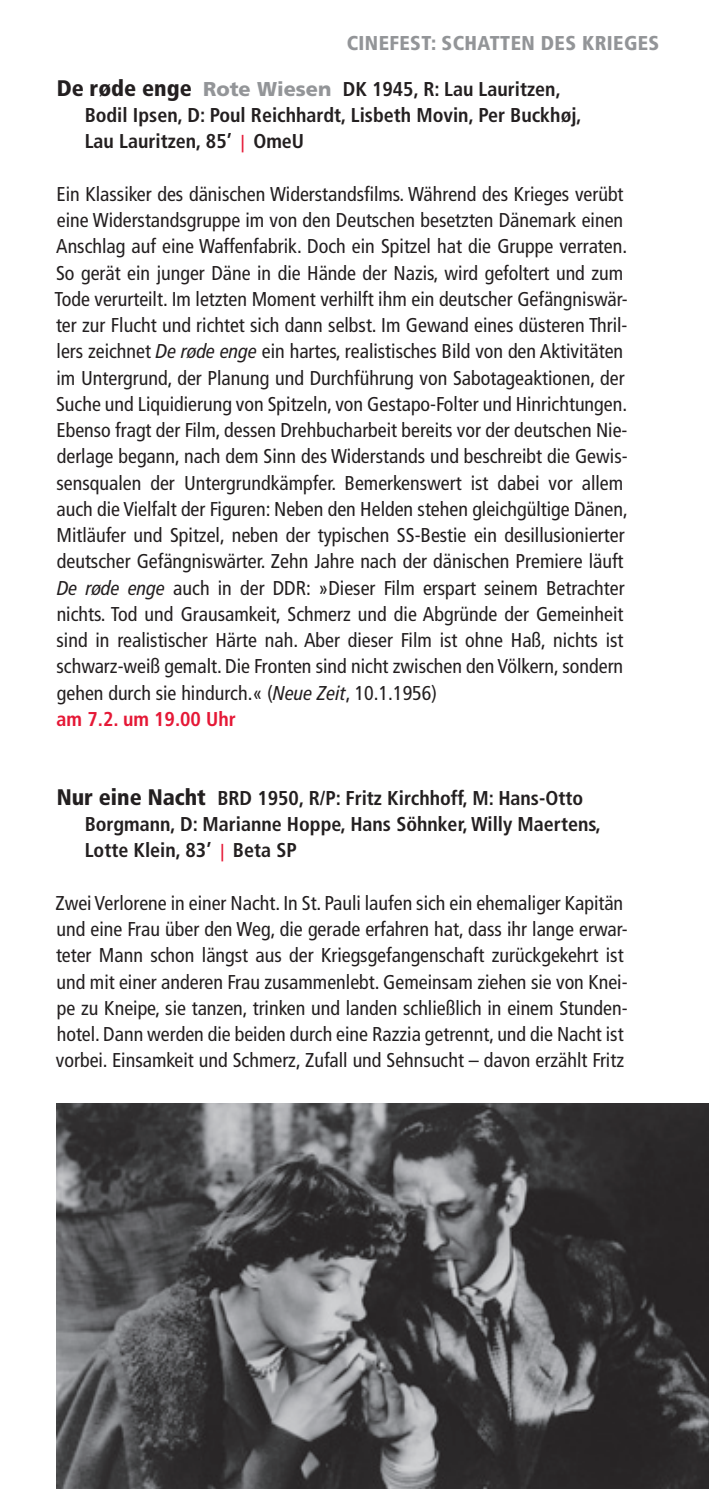
<style>
.page{position:relative;width:709px;height:1489px;background:#fff}
.page>*{position:absolute;margin:0;border:0;box-sizing:border-box;transform-origin:0 0}
.t1{font:condensed 20px/26.2px "Frutiger LT Com";color:#231f20}
.t2{font:700 condensed 20px/26.2px "Frutiger LT Com";color:#231f20}
.t3{font:900 condensed 20px "Frutiger LT Com";letter-spacing:.02em;color:#939598}
.s1{font-weight:900;font-size:22.5px}
.s2{font-weight:900;font-stretch:normal;color:#939598}
.s3{font-size:17.5px;color:#e51836}
.s4{font-style:italic}
.s5{font-weight:700;color:#e51836}
</style>
<div class="page">
<img style="left:56px;top:1103px;width:653px;height:385px">
<p class="t3" style="left:347px;top:31px;width:314px">CINEFEST: SCHATTEN DES KRIEGES</p>
<p class="t2" style="left:85px;top:76px;width:498px;text-indent:-28px"><span class="s1">De røde enge</span> <span class="s2">Rote Wiesen</span> DK 1945, R: Lau Lauritzen,<br>Bodil Ipsen, D: Poul Reichhardt, Lisbeth Movin, Per Buckhøj,<br>Lau Lauritzen, 85’ <span class="s3">|</span> OmeU</p>
<p class="t1" style="left:54px;top:181px;width:575px">Ein Klassiker des dänischen Widerstandsfilms. Während des Krieges verübt eine Widerstandsgruppe im von den Deutschen besetzten Dänemark einen Anschlag auf eine Waffenfabrik. Doch ein Spitzel hat die Gruppe verraten.<br>So gerät ein junger Däne in die Hände der Nazis, wird gefoltert und zum Tode verurteilt. Im letzten Moment verhilft ihm ein deutscher Gefängniswär&shy;ter zur Flucht und richtet sich dann selbst. Im Gewand eines düsteren Thril&shy;lers zeichnet <span class="s4">De røde enge</span> ein hartes, realistisches Bild von den Aktivitäten im Untergrund, der Planung und Durchführung von Sabotageaktionen, der Suche und Liquidierung von Spitzeln, von Gestapo-Folter und Hinrichtungen.<br>Ebenso fragt der Film, dessen Drehbucharbeit bereits vor der deutschen Nie&shy;derlage begann, nach dem Sinn des Widerstands und beschreibt die Gewis&shy;sensqualen der Untergrundkämpfer. Bemerkenswert ist dabei vor allem auch die Vielfalt der Figuren: Neben den Helden stehen gleichgültige Dänen, Mitläufer und Spitzel, neben der typischen SS-Bestie ein desillusionierter deutscher Gefängniswärter. Zehn Jahre nach der dänischen Premiere läuft <span class="s4">De røde enge</span> auch in der DDR: »Dieser Film erspart seinem Betrachter nichts. Tod und Grausamkeit, Schmerz und die Abgründe der Gemeinheit sind in realistischer Härte nah. Aber dieser Film ist ohne Haß, nichts ist schwarz-weiß gemalt. Die Fronten sind nicht zwischen den Völkern, sondern gehen durch sie hindurch.« (<span class="s4">Neue Zeit</span>, 10.1.1956)<br><span class="s5">am 7.2. um 19.00 Uhr</span></p>
<p class="t2" style="left:85px;top:784px;width:518px;text-indent:-28px"><span class="s1">Nur eine Nacht</span> BRD 1950, R/P: Fritz Kirchhoff, M: Hans-Otto<br>Borgmann, D: Marianne Hoppe, Hans Söhnker, Willy Maertens,<br>Lotte Klein, 83’ <span class="s3">|</span> Beta SP</p>
<p class="t1" style="left:55px;top:890px;width:573px">Zwei Verlorene in einer Nacht. In St. Pauli laufen sich ein ehemaliger Kapitän und eine Frau über den Weg, die gerade erfahren hat, dass ihr lange erwar&shy;teter Mann schon längst aus der Kriegsgefangenschaft zurückgekehrt ist und mit einer anderen Frau zusammenlebt. Gemeinsam ziehen sie von Knei&shy;pe zu Kneipe, sie tanzen, trinken und landen schließlich in einem Stunden&shy;hotel. Dann werden die beiden durch eine Razzia getrennt, und die Nacht ist vorbei. Einsamkeit und Schmerz, Zufall und Sehnsucht – davon erzählt Fritz</p>
</div>
